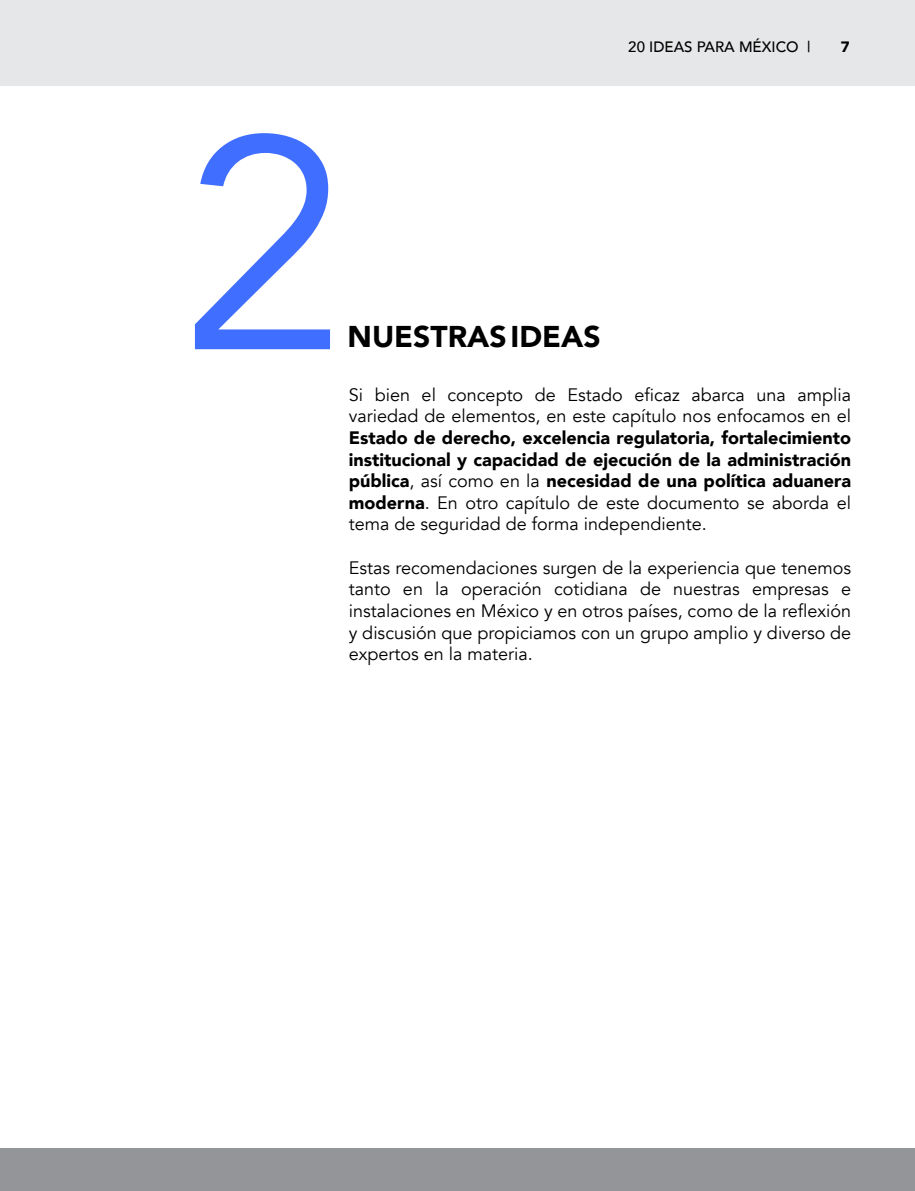
<style>
.page{position:relative;width:915px;height:1191px;background:#fff}
.page>*{position:absolute;margin:0;border:0;box-sizing:border-box;transform-origin:0 0}
.t1{font:300px "Avenir";color:#406eff}
.t2{font:900 30px "Avenir";color:#000}
.t3{font:18px/21.6px "Avenir";color:#000}
.t4{font:900 18px/21.6px "Avenir";color:#000;text-align:justify}
.t5{font:500 15px "Avenir";color:#000}
.t6{font:900 15px "Avenir";color:#000}
.s1{font-weight:400}
</style>
<div class="page">
<div style="left:0;top:0;width:914px;height:85px;background:#e6e7e8"></div>
<div style="left:0;top:1148px;width:914px;height:42px;background:#939598"></div>
<p class="t5" style="left:628px;top:33px;width:183px">20 IDEAS PARA MÉXICO |</p>
<p class="t6" style="left:840px;top:33px;width:10px">7</p>
<h1 class="t1" style="left:180px;top:67px;width:168px">2</h1>
<h2 class="t2" style="left:347px;top:311px;width:254px">NUESTRAS IDEAS</h2>
<p class="t3" style="left:348px;top:384px;width:503px">Si bien el concepto de Estado eficaz abarca una amplia variedad de elementos, en este capítulo nos enfocamos en el</p>
<p class="t4" style="left:348px;top:426px;width:503px">Estado de derecho, excelencia regulatoria, fortalecimiento institucional y capacidad de ejecución de la administración pública<span class="s1">, así como en la</span> necesidad de una política aduanera moderna<span class="s1">. En otro capítulo de este documento se aborda el tema de seguridad de forma independiente.</span></p>
<p class="t3" style="left:348px;top:557px;width:504px;text-align:justify">Estas recomendaciones surgen de la experiencia que tenemos tanto en la operación cotidiana de nuestras empresas e instalaciones en México y en otros países, como de la reflexión y discusión que propiciamos con un grupo amplio y diverso de expertos en la materia.</p>
</div>
